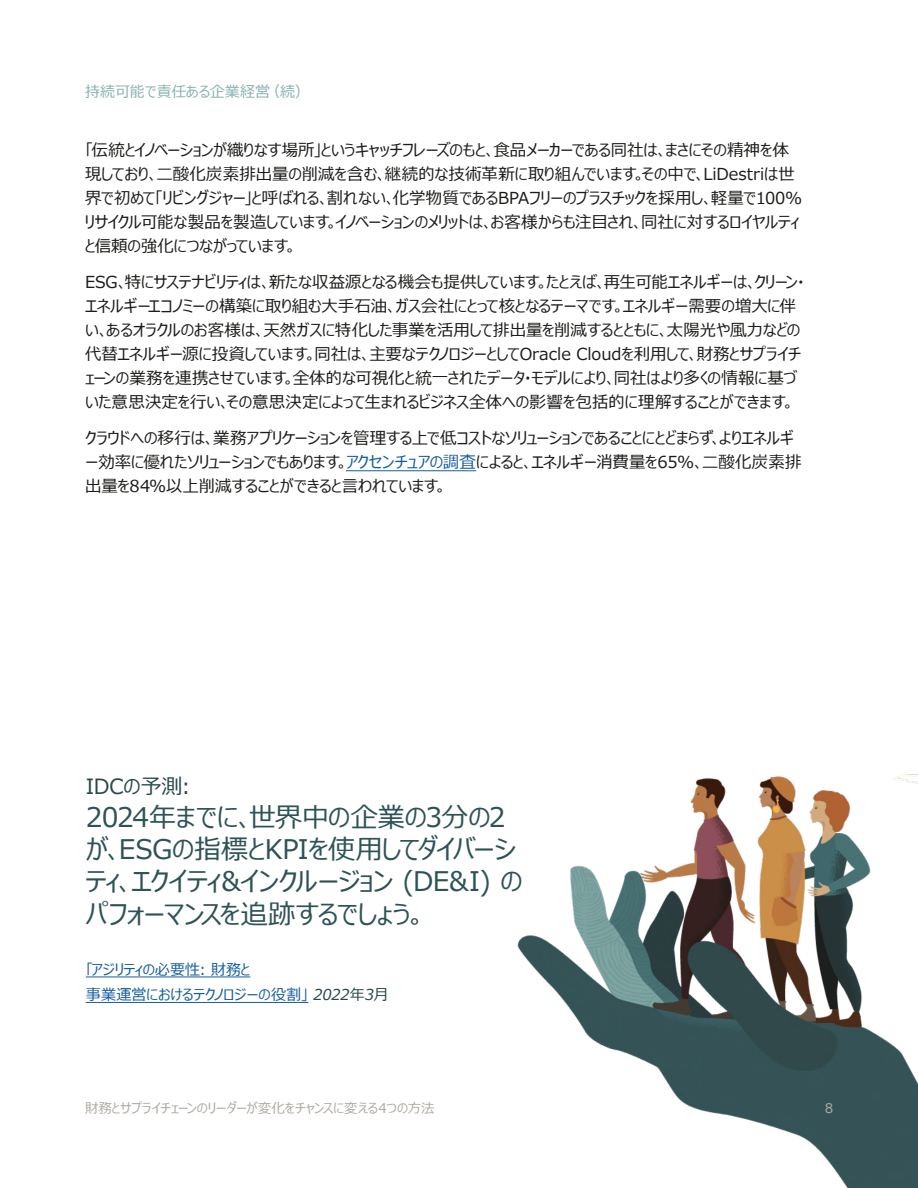
<style>
.page{position:relative;width:918px;height:1188px;background:#fff}
.page>*{position:absolute;margin:0;border:0;box-sizing:border-box;transform-origin:0 0}
.Subhead_1{font:27px/32.4px "Meiryo UI";letter-spacing:-.025em;color:#2d5357}
.Subhead_1-2{font:21px "Meiryo UI";color:#29484b}
.t1{font:16.5px/24px "Meiryo UI";letter-spacing:-.005em;color:#1d1c1a}
.Subhead_1-3{font:15px/25.5px "Meiryo UI";letter-spacing:-.005em;color:#175d9e}
.Subhead_1-4{font:15px "Meiryo UI";letter-spacing:-.01em;color:#89b2b0}
.t2{font:13.5px "Meiryo UI";letter-spacing:-.005em;color:#aea9a3}
.t3{font:13.5px "Oracle Sans";color:#aea9a3}
.s1{font-style:italic}
.s2{color:#175d9e}
.s3{font-style:italic;color:#29484b}
</style>
<div class="page">
<hr style="left:346px;top:470px;width:130px;height:1px;background:#175d9e">
<hr style="left:86px;top:977px;width:164px;height:1px;background:#175d9e">
<hr style="left:86px;top:1002px;width:222px;height:1px;background:#175d9e">
<img style="left:517px;top:774px;width:401px;height:414px">
<p class="Subhead_1-4" style="left:85px;top:81px;width:226px">持続可能で責任ある企業経営<span class="s1">（続）</span></p>
<p class="t1" style="left:85px;top:139px;width:718px">「伝統とイノベーションが織りなす場所」というキャッチフレーズのもと、食品メーカーである同社は、まさにその精神を体現しており、二酸化炭素排出量の削減を含む、継続的な技術革新に取り組んでいます。その中で、LiDestriは世界で初めて「リビングジャー」と呼ばれる、割れない、化学物質であるBPAフリーのプラスチックを採用し、軽量で100％リサイクル可能な製品を製造しています。イノベーションのメリットは、お客様からも注目され、同社に対するロイヤルティと信頼の強化につながっています。</p>
<p class="t1" style="left:85px;top:271px;width:722px">ESG、特にサステナビリティは、新たな収益源となる機会も提供しています。たとえば、再生可能エネルギーは、クリーン・エネルギーエコノミーの構築に取り組む大手石油、ガス会社にとって核となるテーマです。エネルギー需要の増大に伴い、あるオラクルのお客様は、天然ガスに特化した事業を活用して排出量を削減するとともに、太陽光や風力などの代替エネルギー源に投資しています。同社は、主要なテクノロジーとしてOracle Cloudを利用して、財務とサプライチェーンの業務を連携させています。全体的な可視化と統一されたデータ・モデルにより、同社はより多くの情報に基づいた意思決定を行い、その意思決定によって生まれるビジネス全体への影響を包括的に理解することができます。</p>
<p class="t1" style="left:85px;top:427px;width:718px">クラウドへの移行は、業務アプリケーションを管理する上で低コストなソリューションであることにとどまらず、よりエネルギー効率に優れたソリューションでもあります。<span class="s2">アクセンチュアの調査</span>によると、エネルギー消費量を65％、二酸化炭素排出量を84％以上削減することができると言われています。</p>
<p class="Subhead_1-2" style="left:86px;top:772px;width:106px">IDCの予測:</p>
<p class="Subhead_1" style="left:86px;top:802px;width:438px">2024年までに、世界中の企業の3分の2が、ESGの指標とKPIを使用してダイバーシティ、エクイティ&amp;インクルージョン (DE&amp;I) のパフォーマンスを追跡するでしょう。</p>
<p class="Subhead_1-3" style="left:86px;top:957px;width:304px">「アジリティの必要性: 財務と<br>事業運営におけるテクノロジーの役割」 <span class="s3">2022年3月</span></p>
<p class="t2" style="left:85px;top:1099px;width:351px">財務とサプライチェーンのリーダーが変化をチャンスに変える4つの方法</p>
<p class="t3" style="left:825px;top:1100px;width:9px">8</p>
</div>
